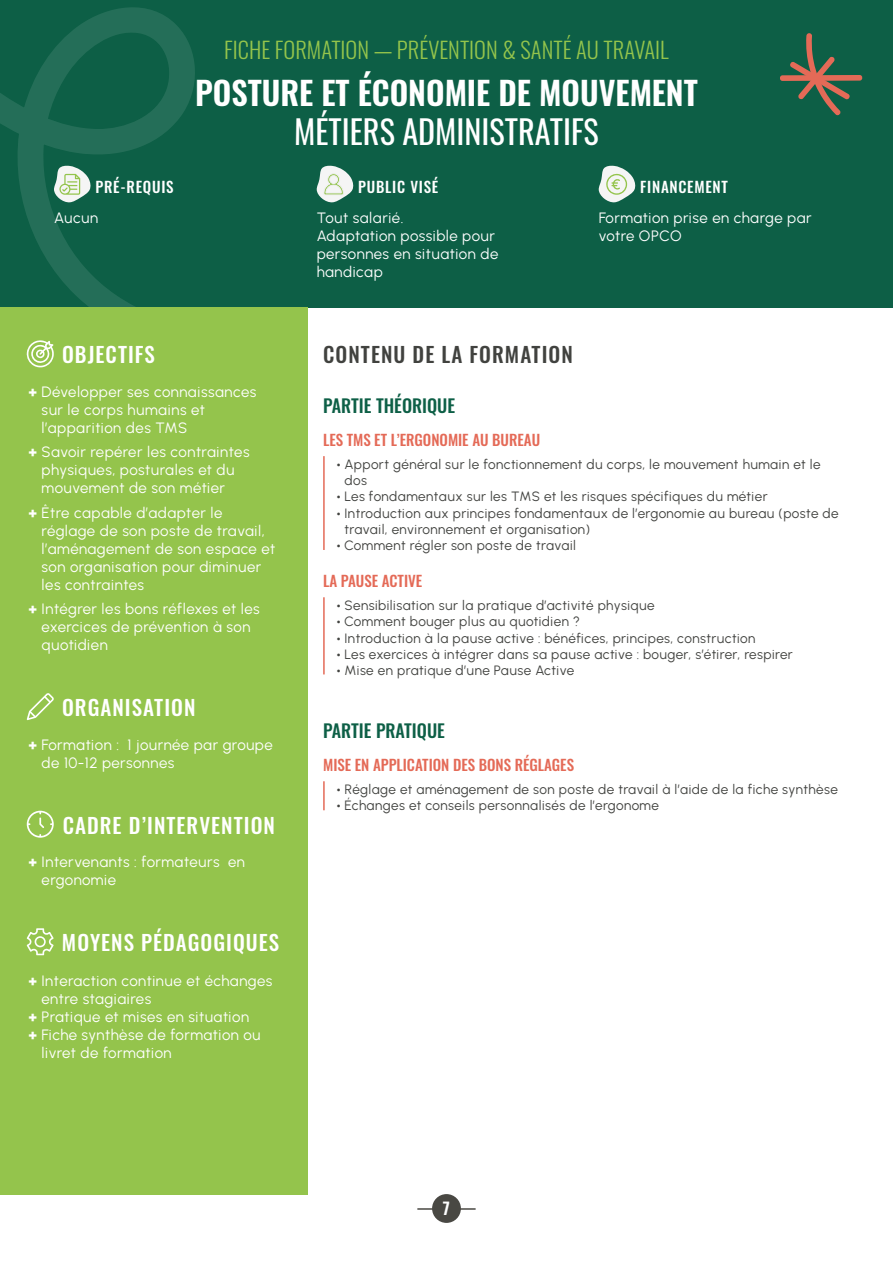
<style>
.page{position:relative;width:893px;height:1263px;background:#fff}
.page>*{position:absolute;margin:0;border:0;box-sizing:border-box;transform-origin:0 0}
.t1{font:600 32.25px "Oswald";color:#fff}
.t2{font:32.25px "Oswald";color:#fff}
.t3{font:300 22.5px "Oswald";color:#94c44c}
.t4{font:500 21px "Oswald";letter-spacing:.05em;color:#fff}
.t5{font:500 21px "Oswald";letter-spacing:.05em;color:#41423f}
.t6{font:500 18px "Oswald";color:#0d5f46}
.t7{font:600 16.5px "Oswald";color:#fff}
.t8{font:15px/18px "Urbanist";letter-spacing:.025em;color:#fff}
.t9{font:500 15px "Oswald";color:#e46a57}
.t10{font:500 15px "Oswald";letter-spacing:.05em;color:#fff}
.t11{font:13.5px/16.2px "Urbanist";letter-spacing:.025em;color:#41423f}
.s1{font-weight:900}
</style>
<div class="page">
<hr style="left:417px;top:1208px;width:59px;height:2px;background:#494843">
<div style="left:432px;top:1194px;width:29px;height:29px;background:#494843;border-radius:50%"></div>
<div style="left:0;top:0;width:893px;height:307px;background:#0d5f46"></div>
<svg style="left:0;top:7px;width:195px;height:300px"></svg>
<div style="left:0;top:307px;width:307px;height:888px;background:#94c44c"></div>
<svg style="left:26px;top:340px;width:28px;height:27px"></svg>
<svg style="left:27px;top:693px;width:27px;height:27px"></svg>
<svg style="left:27px;top:811px;width:27px;height:27px"></svg>
<svg style="left:27px;top:928px;width:27px;height:27px"></svg>
<svg style="left:54px;top:165px;width:37px;height:38px"></svg>
<svg style="left:317px;top:165px;width:37px;height:38px"></svg>
<svg style="left:599px;top:165px;width:37px;height:38px"></svg>
<svg style="left:780px;top:33px;width:83px;height:83px"></svg>
<hr style="left:323px;top:456px;width:2px;height:94px;background:#e46a57">
<hr style="left:323px;top:597px;width:2px;height:77px;background:#e46a57">
<hr style="left:323px;top:781px;width:2px;height:29px;background:#e46a57">
<p class="t3" style="left:224px;top:30px;width:446px">FICHE FORMATION — PRÉVENTION &amp; SANTÉ AU TRAVAIL</p>
<p class="t10" style="left:96px;top:174px;width:80px">PRÉ-REQUIS</p>
<p class="t8" style="left:54px;top:208px;width:46px">Aucun</p>
<p class="t1" style="left:195px;top:65px;width:504px">POSTURE ET ÉCONOMIE DE MOUVEMENT</p>
<p class="t2" style="left:294px;top:103px;width:306px">MÉTIERS ADMINISTRATIFS</p>
<p class="t10" style="left:358px;top:174px;width:81px">PUBLIC VISÉ</p>
<p class="t8" style="left:317px;top:208px;width:183px">Tout salarié.<br>Adaptation possible pour personnes en situation de handicap</p>
<p class="t10" style="left:640px;top:174px;width:89px">FINANCEMENT</p>
<p class="t8" style="left:599px;top:208px;width:215px">Formation prise en charge par votre OPCO</p>
<p class="t4" style="left:62px;top:336px;width:94px">OBJECTIFS</p>
<p class="t8" style="left:42px;top:383px;width:216px;text-indent:-13px"><span class="s1">+</span> Développer ses connaissances sur le corps humains et l’apparition des TMS</p>
<p class="t8" style="left:42px;top:443px;width:209px;text-indent:-13px"><span class="s1">+</span> Savoir repérer les contraintes physiques, posturales et du mouvement de son métier</p>
<p class="t8" style="left:42px;top:503px;width:235px;text-indent:-13px"><span class="s1">+</span> Être capable d’adapter le réglage de son poste de travail, l’aménagement de son espace et son organisation pour diminuer les contraintes</p>
<p class="t8" style="left:42px;top:600px;width:220px;text-indent:-13px"><span class="s1">+</span> Intégrer les bons réflexes et les exercices de prévention à son quotidien</p>
<p class="t4" style="left:62px;top:689px;width:135px">ORGANISATION</p>
<p class="t8" style="left:42px;top:735px;width:233px;text-indent:-13px"><span class="s1">+</span> Formation : 1 journée par groupe de 10-12 personnes</p>
<p class="t4" style="left:63px;top:806px;width:214px">CADRE D’INTERVENTION</p>
<p class="t8" style="left:42px;top:853px;width:205px;text-indent:-13px"><span class="s1">+</span> Intervenants : formateurs en ergonomie</p>
<p class="t4" style="left:62px;top:924px;width:219px">MOYENS PÉDAGOGIQUES</p>
<p class="t8" style="left:42px;top:972px;width:232px;text-indent:-13px"><span class="s1">+</span> Interaction continue et échanges entre stagiaires</p>
<p class="t8" style="left:28px;top:1008px;width:222px"><span class="s1">+</span> Pratique et mises en situation</p>
<p class="t8" style="left:42px;top:1026px;width:221px;text-indent:-13px"><span class="s1">+</span> Fiche synthèse de formation ou livret de formation</p>
<p class="t5" style="left:323px;top:336px;width:251px">CONTENU DE LA FORMATION</p>
<p class="t6" style="left:323px;top:389px;width:134px">PARTIE THÉORIQUE</p>
<p class="t9" style="left:323px;top:426px;width:219px">LES TMS ET L’ERGONOMIE AU BUREAU</p>
<p class="t11" style="left:345px;top:456px;width:478px;text-indent:-8px"><span class="s1">•</span> Apport général sur le fonctionnement du corps, le mouvement humain et le dos</p>
<p class="t11" style="left:337px;top:488px;width:432px"><span class="s1">•</span> Les fondamentaux sur les TMS et les risques spécifiques du métier</p>
<p class="t11" style="left:345px;top:505px;width:496px;text-indent:-8px"><span class="s1">•</span> Introduction aux principes fondamentaux de l’ergonomie au bureau (poste de travail, environnement et organisation)</p>
<p class="t11" style="left:337px;top:537px;width:241px"><span class="s1">•</span> Comment régler son poste de travail</p>
<p class="t9" style="left:323px;top:567px;width:101px">LA PAUSE ACTIVE</p>
<p class="t11" style="left:337px;top:597px;width:319px"><span class="s1">•</span> Sensibilisation sur la pratique d’activité physique</p>
<p class="t11" style="left:337px;top:613px;width:245px"><span class="s1">•</span> Comment bouger plus au quotidien ?</p>
<p class="t11" style="left:337px;top:630px;width:420px"><span class="s1">•</span> Introduction à la pause active : bénéfices, principes, construction</p>
<p class="t11" style="left:337px;top:646px;width:458px"><span class="s1">•</span> Les exercices à intégrer dans sa pause active : bouger, s’étirer, respirer</p>
<p class="t11" style="left:337px;top:662px;width:239px"><span class="s1">•</span> Mise en pratique d’une Pause Active</p>
<p class="t6" style="left:323px;top:715px;width:123px">PARTIE PRATIQUE</p>
<p class="t9" style="left:323px;top:751px;width:252px">MISE EN APPLICATION DES BONS RÉGLAGES</p>
<p class="t11" style="left:337px;top:781px;width:503px"><span class="s1">•</span> Réglage et aménagement de son poste de travail à l’aide de la fiche synthèse</p>
<p class="t11" style="left:337px;top:797px;width:324px"><span class="s1">•</span> Échanges et conseils personnalisés de l’ergonome</p>
<p class="t7" style="left:443px;top:1194px;width:9px">7</p>
</div>
